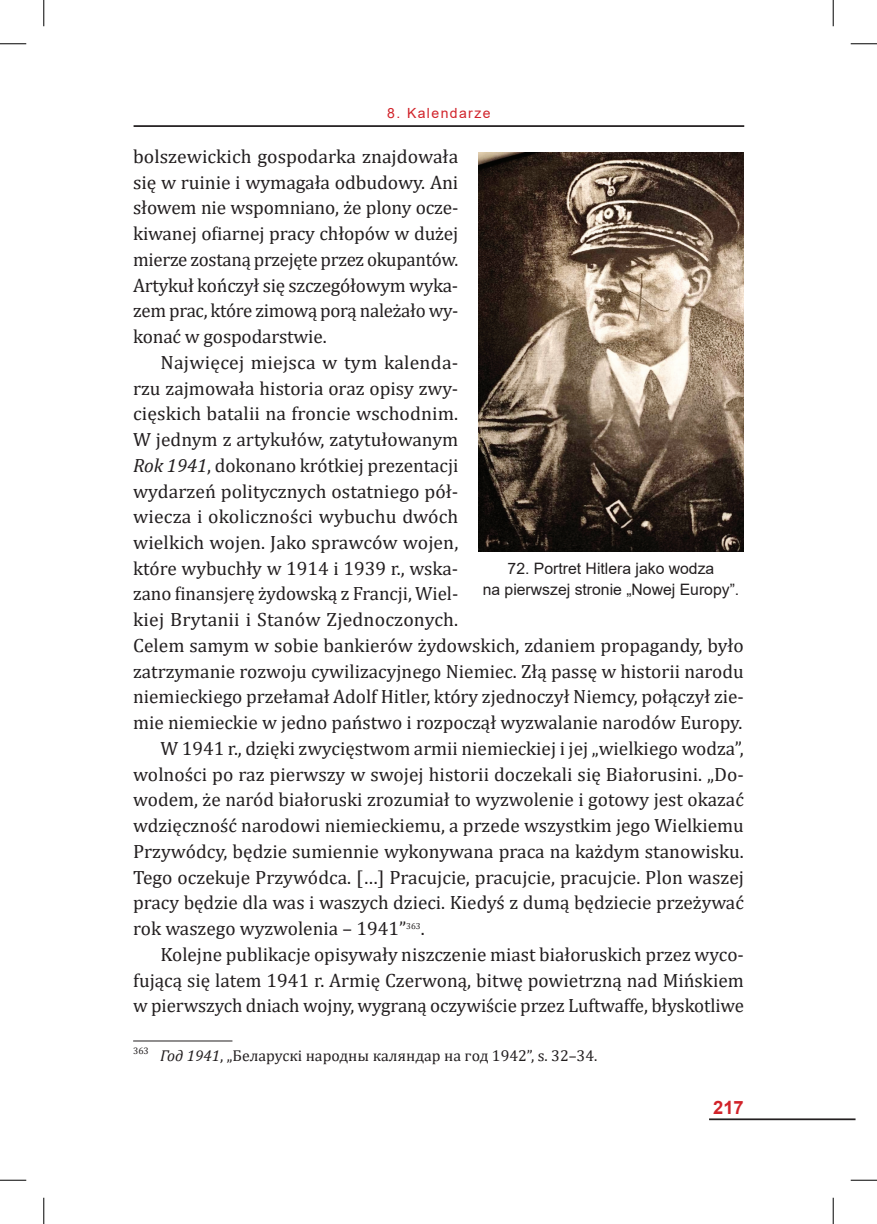
<style>
.page{position:relative;width:877px;height:1224px;background:#fff}
.page>*{position:absolute;margin:0;border:0;box-sizing:border-box;transform-origin:0 0}
.t1{font:19.25px/25.7px "Cambria";color:#231f20;text-align:justify}
.t2{font:700 18.38px "Arial";color:#d1232a}
.t3{font:15.75px/21px "Arial";color:#231f20;text-align:center}
.t4{font:15.75px "Cambria";color:#231f20}
.t5{font:14px "Arial";letter-spacing:.1em;color:#d1232a}
.t6{font:8.58px "Cambria";color:#231f20}
.s1{font-style:italic}
</style>
<div class="page">
<hr style="left:133px;top:125px;width:611px;height:2px;background:#231f20">
<hr style="left:708px;top:1118px;width:147px;height:2px;background:#231f20">
<hr style="left:133px;top:1040px;width:99px;height:1px;background:#231f20">
<img style="left:478px;top:153px;width:265px;height:399px">
<svg style="left:0;top:43px;width:26px;height:1px"></svg>
<svg style="left:850px;top:43px;width:26px;height:1px"></svg>
<svg style="left:0;top:1179px;width:26px;height:1px"></svg>
<svg style="left:850px;top:1179px;width:26px;height:1px"></svg>
<svg style="left:43px;top:0;width:1px;height:26px"></svg>
<svg style="left:43px;top:1197px;width:1px;height:26px"></svg>
<svg style="left:832px;top:0;width:1px;height:26px"></svg>
<svg style="left:832px;top:1197px;width:1px;height:26px"></svg>
<p class="t5" style="left:387px;top:104px;width:105px">8. Kalendarze</p>
<p class="t1" style="left:133px;top:143px;width:326px">bolszewickich gospodarka znajdowała się w ruinie i wymagała odbudowy. Ani słowem nie wspomniano, że plony ocze&shy;kiwanej ofiarnej pracy chłopów w dużej mierze zostaną przejęte przez okupantów.<br>Artykuł kończył się szczegółowym wyka&shy;zem prac, które zimową porą należało wy&shy;konać w gospodarstwie.</p>
<p class="t1" style="left:160px;top:349px;width:299px">Najwięcej miejsca w tym kalenda-</p>
<p class="t1" style="left:133px;top:375px;width:326px">rzu zajmowała historia oraz opisy zwy-</p>
<p class="t1" style="left:133px;top:401px;width:326px">cięskich batalii na froncie wschodnim.</p>
<p class="t1" style="left:133px;top:426px;width:326px">W jednym z artykułów, zatytułowanym</p>
<p class="t1" style="left:133px;top:452px;width:326px"><span class="s1">Rok 1941</span>, dokonano krótkiej prezentacji</p>
<p class="t1" style="left:133px;top:478px;width:326px">wydarzeń politycznych ostatniego pół-</p>
<p class="t1" style="left:133px;top:504px;width:326px">wiecza i okoliczności wybuchu dwóch</p>
<p class="t1" style="left:133px;top:529px;width:326px">wielkich wojen. Jako sprawców wojen,</p>
<p class="t1" style="left:133px;top:555px;width:326px">które wybuchły w 1914 i 1939 r., wska-</p>
<p class="t1" style="left:133px;top:581px;width:326px">zano finansjerę żydowską z Francji, Wiel-</p>
<p class="t1" style="left:133px;top:606px;width:326px">kiej Brytanii i Stanów Zjednoczonych.</p>
<p class="t1" style="left:133px;top:632px;width:612px">Celem samym w sobie bankierów żydowskich, zdaniem propagandy, było</p>
<p class="t1" style="left:133px;top:658px;width:612px">zatrzymanie rozwoju cywilizacyjnego Niemiec. Złą passę w historii narodu</p>
<p class="t1" style="left:133px;top:684px;width:612px">niemieckiego przełamał Adolf Hitler, który zjednoczył Niemcy, połączył zie-</p>
<p class="t1" style="left:133px;top:709px;width:610px">mie niemieckie w jedno państwo i rozpoczął wyzwalanie narodów Europy.</p>
<p class="t1" style="left:160px;top:735px;width:584px">W 1941 r., dzięki zwycięstwom armii niemieckiej i jej „wielkiego wodza”,</p>
<p class="t1" style="left:133px;top:761px;width:612px">wolności po raz pierwszy w swojej historii doczekali się Białorusini. „Do-</p>
<p class="t1" style="left:133px;top:787px;width:612px">wodem, że naród białoruski zrozumiał to wyzwolenie i gotowy jest okazać</p>
<p class="t1" style="left:133px;top:812px;width:612px">wdzięczność narodowi niemieckiemu, a przede wszystkim jego Wielkiemu</p>
<p class="t1" style="left:133px;top:838px;width:612px">Przywódcy, będzie sumiennie wykonywana praca na każdym stanowisku.</p>
<p class="t1" style="left:133px;top:864px;width:612px">Tego oczekuje Przywódca. […] Pracujcie, pracujcie, pracujcie. Plon waszej</p>
<p class="t1" style="left:133px;top:889px;width:612px">pracy będzie dla was i waszych dzieci. Kiedyś z dumą będziecie przeżywać</p>
<p class="t1" style="left:133px;top:915px;width:274px">rok waszego wyzwolenia – 1941”</p>
<p class="t6" style="left:406px;top:920px;width:16px">363</p>
<p class="t3" style="left:482px;top:557px;width:258px">72. Portret Hitlera jako wodza<br>na pierwszej stronie „Nowej Europy”.</p>
<p class="t1" style="left:420px;top:915px;width:5px">.</p>
<p class="t1" style="left:160px;top:941px;width:584px">Kolejne publikacje opisywały niszczenie miast białoruskich przez wyco-</p>
<p class="t1" style="left:133px;top:967px;width:612px">fującą się latem 1941 r. Armię Czerwoną, bitwę powietrzną nad Mińskiem</p>
<p class="t1" style="left:133px;top:992px;width:612px">w pierwszych dniach wojny, wygraną oczywiście przez Luftwaffe, błyskotliwe</p>
<p class="t4" style="left:133px;top:1046px;width:465px"><sup>363</sup> <span class="s1">Год 1941</span>, „Беларускі народны каляндар на год 1942”, s. 32–34.</p>
<p class="t2" style="left:713px;top:1094px;width:32px">217</p>
</div>
